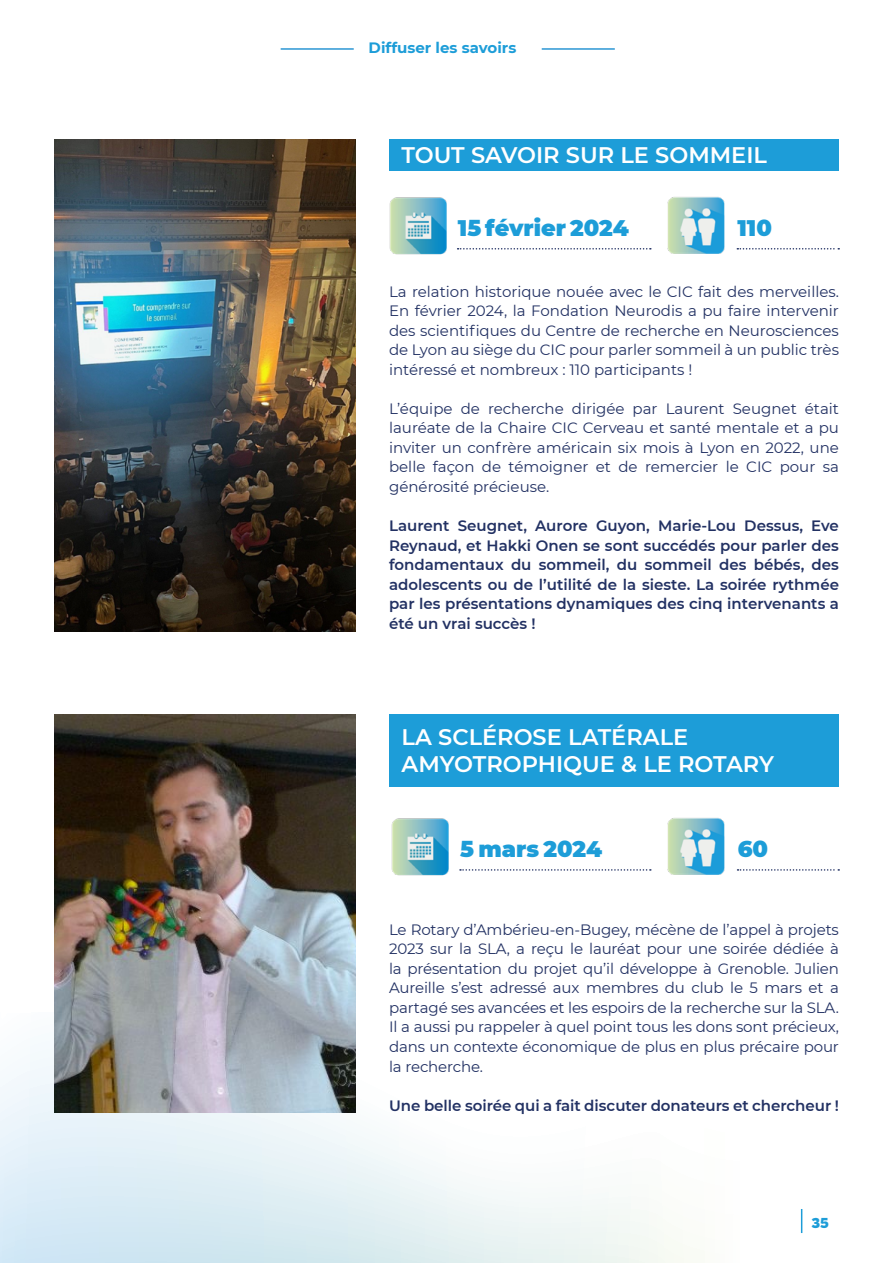
<style>
.page{position:relative;width:893px;height:1263px;background:#fff}
.page>*{position:absolute;margin:0;border:0;box-sizing:border-box;transform-origin:0 0}
.t1{font:600 22.5px/27px "Montserrat";color:#fff}
.t2{font:900 22.5px "Montserrat";color:#1d9dd8}
.t3{font:15px/19.5px "Montserrat";color:#223163;text-align:justify}
.t4{font:600 15px/19.5px "Montserrat";color:#223163;text-align:justify}
.t5{font:700 15px "Montserrat";color:#1d9dd8}
.t6{font:900 13.5px "Kit Sans";color:#1d9dd8}
</style>
<div class="page">
<svg style="left:801px;top:1209px;width:1px;height:24px"></svg>
<svg style="left:0;top:1048px;width:697px;height:215px"></svg>
<img style="left:54px;top:139px;width:302px;height:492px">
<div style="left:389px;top:139px;width:450px;height:31px;background:#1d9dd8"></div>
<div style="left:389px;top:714px;width:450px;height:73px;background:#1d9dd8"></div>
<img style="left:391px;top:818px;width:69px;height:58px">
<img style="left:667px;top:818px;width:58px;height:57px">
<svg style="left:460px;top:869px;width:191px;height:2px"></svg>
<svg style="left:737px;top:869px;width:102px;height:2px"></svg>
<img style="left:389px;top:197px;width:69px;height:58px">
<img style="left:667px;top:197px;width:70px;height:57px">
<svg style="left:458px;top:248px;width:193px;height:2px"></svg>
<svg style="left:737px;top:248px;width:102px;height:2px"></svg>
<img style="left:54px;top:714px;width:302px;height:398px">
<hr style="left:281px;top:48px;width:73px;height:2px;background:#2b96d4">
<hr style="left:542px;top:48px;width:73px;height:2px;background:#2b96d4">
<p class="t5" style="left:369px;top:37px;width:149px">Diffuser les savoirs</p>
<h1 class="t1" style="left:402px;top:141px;width:367px">TOUT SAVOIR SUR LE SOMMEIL</h1>
<h1 class="t2" style="left:458px;top:211px;width:172px">15 février 2024</h1>
<h1 class="t2" style="left:737px;top:211px;width:36px">110</h1>
<p class="t3" style="left:389px;top:281px;width:451px">La relation historique nouée avec le CIC fait des merveilles.<br>En février 2024, la Fondation Neurodis a pu faire intervenir des scientifiques du Centre de recherche en Neurosciences de Lyon au siège du CIC pour parler sommeil à un public très intéressé et nombreux : 110 participants !</p>
<p class="t3" style="left:389px;top:398px;width:451px">L’équipe de recherche dirigée par Laurent Seugnet était lauréate de la Chaire CIC Cerveau et santé mentale et a pu inviter un confrère américain six mois à Lyon en 2022, une belle façon de témoigner et de remercier le CIC pour sa générosité précieuse.</p>
<p class="t4" style="left:389px;top:515px;width:451px">Laurent Seugnet, Aurore Guyon, Marie-Lou Dessus, Eve Reynaud, et Hakki Onen se sont succédés pour parler des fondamentaux du sommeil, du sommeil des bébés, des adolescents ou de l’utilité de la sieste. La soirée rythmée par les présentations dynamiques des cinq intervenants a été un vrai succès !</p>
<h1 class="t1" style="left:402px;top:723px;width:374px">LA SCLÉROSE LATÉRALE<br>AMYOTROPHIQUE &amp; LE ROTARY</h1>
<h1 class="t2" style="left:460px;top:832px;width:143px">5 mars 2024</h1>
<h1 class="t2" style="left:738px;top:832px;width:32px">60</h1>
<p class="t3" style="left:389px;top:919px;width:451px">Le Rotary d’Ambérieu-en-Bugey, mécène de l’appel à projets 2023 sur la SLA, a reçu le lauréat pour une soirée dédiée à la présentation du projet qu’il développe à Grenoble. Julien Aureille s’est adressé aux membres du club le 5 mars et a partagé ses avancées et les espoirs de la recherche sur la SLA.<br>Il a aussi pu rappeler à quel point tous les dons sont précieux, dans un contexte économique de plus en plus précaire pour la recherche.</p>
<p class="t4" style="left:389px;top:1095px;width:451px">Une belle soirée qui a fait discuter donateurs et chercheur !</p>
<p class="t6" style="left:812px;top:1211px;width:18px">35</p>
</div>
